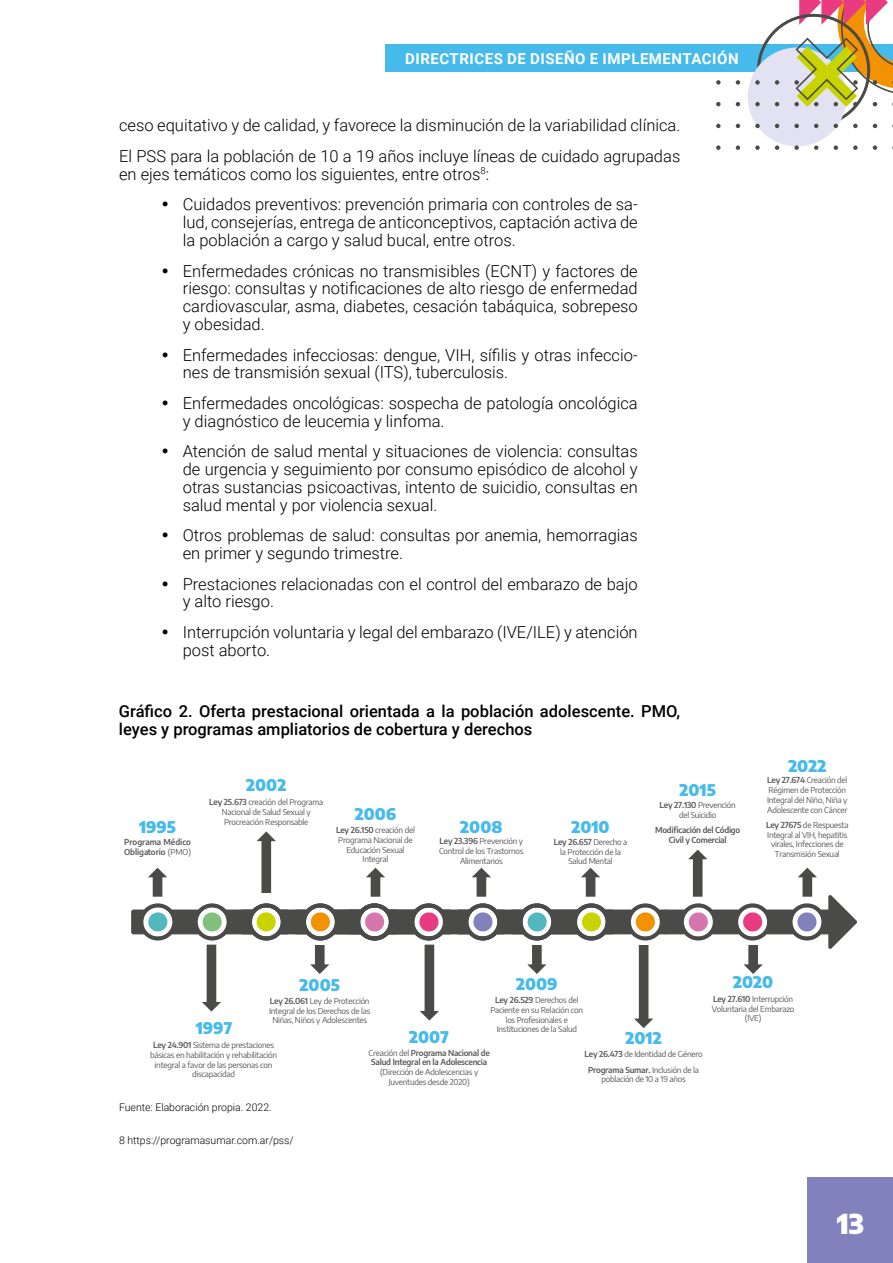
<style>
.page{position:relative;width:893px;height:1263px;background:#fff}
.page>*{position:absolute;margin:0;border:0;box-sizing:border-box;transform-origin:0 0}
.t1{font:900 27px "Encode Sans";color:#fff}
.t2{font:300 16.5px/17.9px "Roboto";color:#000}
.t3{font:500 16.5px/17.9px "Roboto";color:#000}
.t4{font:900 15.9px "Encode Sans";color:#47baec}
.t5{font:700 15px "Roboto";letter-spacing:.035em;color:#fff}
.t6{font:300 10.5px "Roboto";color:#000}
.t7{font:8.1px/9.8px "Encode Sans";letter-spacing:-.025em;color:#575756;text-align:center}
.t8{font:600 8.1px/9.8px "Encode Sans";letter-spacing:-.025em;color:#575756;text-align:center}
.t9{font:600 8.1px/9.8px "Encode Sans";color:#575756}
.s1{font-weight:600}
.s2{font-weight:400}
</style>
<div class="page">
<div style="left:386px;top:44px;width:507px;height:27px;background:#47baec"></div>
<div style="left:808px;top:1178px;width:85px;height:85px;background:#8081bd"></div>
<svg style="left:716px;top:102px;width:5px;height:4px"></svg>
<svg style="left:716px;top:80px;width:5px;height:5px"></svg>
<svg style="left:716px;top:124px;width:5px;height:4px"></svg>
<svg style="left:716px;top:145px;width:5px;height:5px"></svg>
<svg style="left:736px;top:0;width:157px;height:150px"></svg>
<svg style="left:131px;top:831px;width:726px;height:197px"></svg>
<p class="t5" style="left:405px;top:48px;width:335px">DIRECTRICES DE DISEÑO E IMPLEMENTACIÓN</p>
<p class="t2" style="left:119px;top:110px;width:563px;line-height:30.6px">ceso equitativo y de calidad, y favorece la disminución de la variabilidad clínica.<br>El PSS para la población de 10 a 19 años incluye líneas de cuidado agrupadas</p>
<p class="t2" style="left:183px;top:158px;width:456px;line-height:30.6px;text-indent:-64px">en ejes temáticos como los siguientes, entre otros<sup>8</sup>:<br>Cuidados preventivos: prevención primaria con controles de sa-</p>
<p class="t2" style="left:183px;top:213px;width:456px">lud, consejerías, entrega de anticonceptivos, captación activa de la población a cargo y salud bucal, entre otros.</p>
<p class="t2" style="left:183px;top:261px;width:456px;text-align:justify">Enfermedades crónicas no transmisibles (ECNT) y factores de riesgo: consultas y notificaciones de alto riesgo de enfermedad cardiovascular, asma, diabetes, cesación tabáquica, sobrepeso y obesidad.</p>
<p class="t2" style="left:183px;top:345px;width:456px">Enfermedades infecciosas: dengue, VIH, sífilis y otras infeccio&shy;nes de transmisión sexual (ITS), tuberculosis.</p>
<p class="t2" style="left:183px;top:393px;width:456px">Enfermedades oncológicas: sospecha de patología oncológica y diagnóstico de leucemia y linfoma.</p>
<p class="t2" style="left:183px;top:442px;width:456px;text-align:justify">Atención de salud mental y situaciones de violencia: consultas de urgencia y seguimiento por consumo episódico de alcohol y otras sustancias psicoactivas, intento de suicidio, consultas en salud mental y por violencia sexual.</p>
<p class="t2" style="left:183px;top:526px;width:456px">Otros problemas de salud: consultas por anemia, hemorragias en primer y segundo trimestre.</p>
<p class="t2" style="left:183px;top:574px;width:456px">Prestaciones relacionadas con el control del embarazo de bajo y alto riesgo.</p>
<p class="t2" style="left:183px;top:623px;width:456px">Interrupción voluntaria y legal del embarazo (IVE/ILE) y atención post aborto.</p>
<p class="t3" style="left:119px;top:701px;width:563px">Gráfico 2. Oferta prestacional orientada a la población adolescente. PMO, leyes y programas ampliatorios de cobertura y derechos</p>
<p class="t4" style="left:246px;top:773px;width:42px">2002</p>
<p class="t7" style="left:209px;top:797px;width:115px"><span class="s1">Ley 25.673</span> creación del Programa<br>Nacional de Salud Sexual y<br>Procreación Responsable</p>
<p class="t4" style="left:355px;top:802px;width:43px">2006</p>
<p class="t4" style="left:139px;top:814px;width:39px">1995</p>
<p class="t4" style="left:571px;top:814px;width:40px">2010</p>
<p class="t9" style="left:124px;top:837px;width:68px">Programa Médico<br>Obligatorio <span class="s2">(PMO)</span></p>
<p class="t4" style="left:460px;top:814px;width:44px">2008</p>
<p class="t7" style="left:336px;top:825px;width:80px"><span class="s1">Ley 26.150</span> creación del<br>Programa Nacional de<br>Educación Sexual<br>Integral</p>
<p class="t7" style="left:439px;top:836px;width:86px"><span class="s1">Ley 23.396</span> Prevención y<br>Control de los Trastornos<br>Alimentarios</p>
<p class="t7" style="left:554px;top:837px;width:75px"><span class="s1">Ley 26.657</span> Derecho a la Protección de la<br>Salud Mental</p>
<p class="t4" style="left:680px;top:778px;width:38px">2015</p>
<p class="t7" style="left:660px;top:800px;width:78px"><span class="s1">Ley 27.130</span> Prevención del Suicidio</p>
<p class="t8" style="left:655px;top:825px;width:87px">Modificación del Código<br>Civil y Comercial</p>
<p class="t4" style="left:788px;top:753px;width:40px">2022</p>
<p class="t7" style="left:767px;top:775px;width:82px;text-align:left"><span class="s1">Ley 27.674</span> Creación del<br>Régimen de Protección<br>Integral del Niño, Niña y<br>Adolescente con Cáncer</p>
<p class="t7" style="left:766px;top:820px;width:84px"><span class="s1">Ley 27675</span> de Respuesta<br>Integral al VIH, hepatitis virales, Infecciones de<br>Transmisión Sexual</p>
<p class="t4" style="left:300px;top:973px;width:42px">2005</p>
<p class="t4" style="left:516px;top:971px;width:43px">2009</p>
<p class="t7" style="left:490px;top:995px;width:94px"><span class="s1">Ley 26.529</span> Derechos del<br>Paciente en su Relación con los Profesionales e<br>Instituciones de la Salud</p>
<p class="t7" style="left:269px;top:995px;width:103px"><span class="s1">Ley 26.061</span> Ley de Protección<br>Integral de los Derechos de las<br>Niñas, Niños y Adolescentes</p>
<p class="t7" style="left:150px;top:1040px;width:128px"><span class="s1">Ley 24.901</span> Sistema de prestaciones básicas en habilitación y rehabilitación integral a favor de las personas con discapacidad</p>
<p class="t4" style="left:196px;top:1015px;width:38px">1997</p>
<p class="t4" style="left:409px;top:1024px;width:41px">2007</p>
<p class="t4" style="left:626px;top:1025px;width:38px">2012</p>
<p class="t7" style="left:584px;top:1046px;width:120px;line-height:15.1px"><span class="s1">Ley 26.473</span> de Identidad de Género<br><span class="s1">Programa Sumar.</span> Inclusión de la</p>
<p class="t7" style="left:601px;top:1074px;width:86px">población de 10 a 19 años</p>
<p class="t8" style="left:369px;top:1047px;width:123px"><span class="s2">Creación del</span> Programa Nacional de<br>Salud Integral en la Adolescencia</p>
<p class="t7" style="left:380px;top:1067px;width:100px">(Dirección de Adolescencias y<br>Juventudes desde 2020)</p>
<p class="t6" style="left:119px;top:1100px;width:154px">Fuente: Elaboración propia. 2022.</p>
<p class="t6" style="left:119px;top:1133px;width:176px">8 https://programasumar.com.ar/pss/</p>
<p class="t4" style="left:733px;top:970px;width:42px">2020</p>
<p class="t7" style="left:712px;top:994px;width:84px"><span class="s1">Ley 27.610</span> Interrupción<br>Voluntaria del Embarazo (IVE)</p>
<h1 class="t1" style="left:837px;top:1203px;width:29px">13</h1>
</div>
